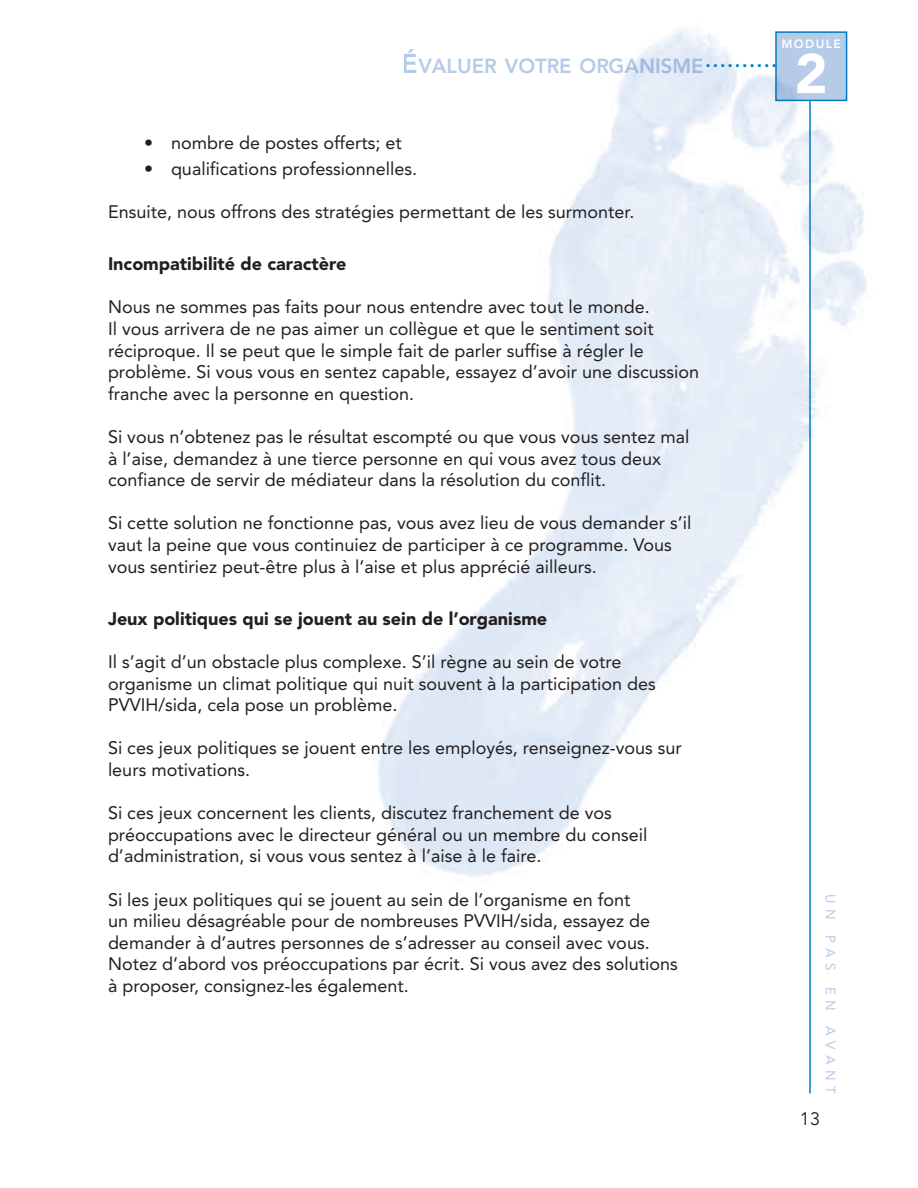
<style>
.page{position:relative;width:918px;height:1188px;background:#fff}
.page>*{position:absolute;margin:0;border:0;box-sizing:border-box;transform-origin:0 0}
.t1{font:900 55.5px "Avenir LT Std";color:#fff}
.t2{font:800 20.25px "Avenir LT Std";color:#b6cbe8}
.t3{font:700 19.35px "Arial";color:#007cc2}
.t4{font:18px/21.6px "Avenir LT Std";color:#231f20}
.t5{font:900 18px "Avenir LT Std";color:#231f20}
.t6{font:18px "Avenir LT Std";color:#231f20}
.t7{font:13.5px "Avenir LT Std";letter-spacing:.4em;color:#b6cbe8}
.t8{font:800 12px "Avenir LT Std";letter-spacing:.12em;color:#fff}
.s1{font-size:27px}
</style>
<div class="page">
<hr style="left:809px;top:101px;width:2px;height:992px;background:#007cc2">
<div style="left:775px;top:31px;width:72px;height:70px;background:#b6cbe8;border:2px solid #007cc2"></div>
<p class="t8" style="left:781px;top:37px;width:61px">MODULE</p>
<h1 class="t1" style="left:795px;top:43px;width:34px">2</h1>
<p class="t2" style="left:402px;top:54px;width:303px"><span class="s1">É</span>VALUER VOTRE ORGANISME</p>
<p class="t3" style="left:706px;top:49px;width:73px">..........</p>
<p class="t4" style="left:144px;top:132px;width:259px">• nombre de postes offerts; et</p>
<p class="t4" style="left:144px;top:158px;width:275px">• qualifications professionnelles.</p>
<p class="t4" style="left:108px;top:201px;width:528px">Ensuite, nous offrons des stratégies permettant de les surmonter.</p>
<p class="t5" style="left:108px;top:254px;width:240px">Incompatibilité de caractère</p>
<p class="t4" style="left:108px;top:297px;width:593px">Nous ne sommes pas faits pour nous entendre avec tout le monde.<br>Il vous arrivera de ne pas aimer un collègue et que le sentiment soit réciproque. Il se peut que le simple fait de parler suffise à régler le problème. Si vous vous en sentez capable, essayez d’avoir une discussion franche avec la personne en question.</p>
<p class="t4" style="left:108px;top:426px;width:583px">Si vous n’obtenez pas le résultat escompté ou que vous vous sentez mal à l’aise, demandez à une tierce personne en qui vous avez tous deux confiance de servir de médiateur dans la résolution du conflit.</p>
<p class="t4" style="left:108px;top:513px;width:585px">Si cette solution ne fonctionne pas, vous avez lieu de vous demander s’il vaut la peine que vous continuiez de participer à ce programme. Vous vous sentiriez peut-être plus à l’aise et plus apprécié ailleurs.</p>
<p class="t5" style="left:108px;top:608px;width:441px">Jeux politiques qui se jouent au sein de l’organisme</p>
<p class="t4" style="left:108px;top:651px;width:549px">Il s’agit d’un obstacle plus complexe. S’il règne au sein de votre organisme un climat politique qui nuit souvent à la participation des<br>PVVIH/sida, cela pose un problème.</p>
<p class="t4" style="left:108px;top:738px;width:575px">Si ces jeux politiques se jouent entre les employés, renseignez-vous sur leurs motivations.</p>
<p class="t4" style="left:108px;top:802px;width:541px">Si ces jeux concernent les clients, discutez franchement de vos préoccupations avec le directeur général ou un membre du conseil d’administration, si vous vous sentez à l’aise à le faire.</p>
<p class="t4" style="left:108px;top:889px;width:571px">Si les jeux politiques qui se jouent au sein de l’organisme en font<br>un milieu désagréable pour de nombreuses PVVIH/sida, essayez de demander à d’autres personnes de s’adresser au conseil avec vous.<br>Notez d’abord vos préoccupations par écrit. Si vous avez des solutions à proposer, consignez-les également.</p>
<p class="t7" style="left:838px;top:894px;width:201px;rotate:90deg">UN PAS EN AVANT</p>
<p class="t6" style="left:800px;top:1108px;width:22px">13</p>
</div>
